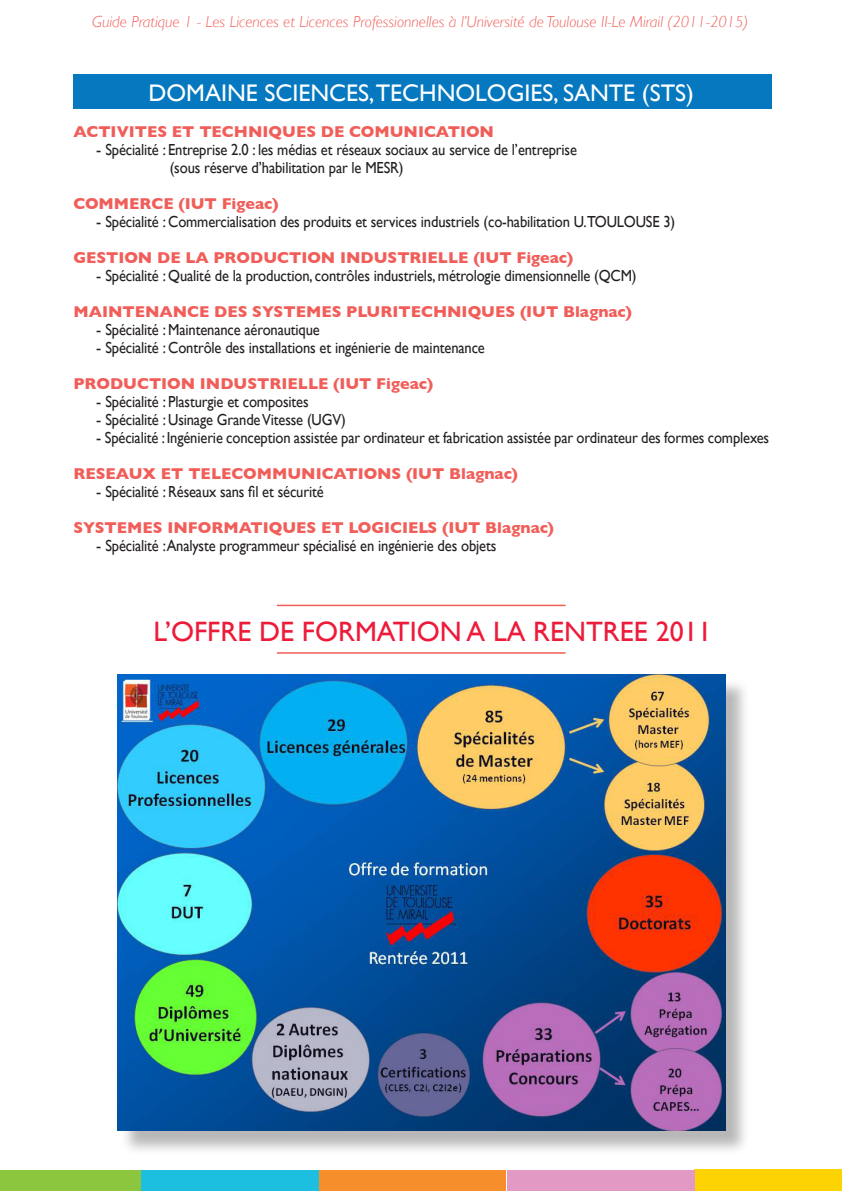
<style>
.page{position:relative;width:842px;height:1191px;background:#fff}
.page>*{position:absolute;margin:0;border:0;box-sizing:border-box;transform-origin:0 0}
.t1{font:28px "Gill Sans";color:#ed1a3a}
.t2{font:24px "Gill Sans";color:#fff}
.t3{font:16px "Gill Sans";letter-spacing:-.01em;color:#231f20}
.t4{font:700 16px "Gill Sans";color:#f15e59}
.t5{font:italic 300 16px "Gill Sans";color:#f15e59}
.t6{font:16px "Gill Sans";letter-spacing:-.01em;color:#231f20;scale:.91 1}
</style>
<div class="page">
<div style="left:73px;top:75px;width:698px;height:34px;background:#0578bf"></div>
<div style="left:695px;top:1169px;width:147px;height:22px;background:#fed304"></div>
<div style="left:507px;top:1170px;width:188px;height:21px;background:#e29ac4"></div>
<div style="left:318px;top:1170px;width:188px;height:21px;background:#f68e2c"></div>
<div style="left:141px;top:1170px;width:177px;height:21px;background:#1cbfdf"></div>
<div style="left:0;top:1170px;width:141px;height:21px;background:#8bc63e"></div>
<div style="left:120px;top:678px;width:630px;height:477px;background:#231f20;opacity:.32"></div>
<img style="left:117px;top:675px;width:608px;height:455px">
<hr style="left:277px;top:604px;width:289px;height:2px;background:#f15e59">
<hr style="left:277px;top:652px;width:289px;height:1px;background:#f15e59">
<p class="t5" style="left:92px;top:13px;width:658px">Guide Pratique 1 - Les Licences et Licences Professionnelles à l’Université de Toulouse II-Le Mirail (2011-2015)</p>
<p class="t2" style="left:149px;top:79px;width:547px">DOMAINE SCIENCES,TECHNOLOGIES, SANTE (STS)</p>
<p class="t4" style="left:73px;top:122px;width:422px">ACTIVITES ET TECHNIQUES DE COMUNICATION</p>
<p class="t3" style="left:96px;top:140px;width:482px">- Spécialité : Entreprise 2.0 : les médias et réseaux sociaux au service de l’entreprise</p>
<p class="t6" style="left:170px;top:158px;width:258px">(sous réserve d’habilitation par le MESR)</p>
<p class="t4" style="left:73px;top:194px;width:207px">COMMERCE (IUT Figeac)</p>
<p class="t3" style="left:96px;top:212px;width:581px">- Spécialité : Commercialisation des produits et services industriels (co-habilitation U.TOULOUSE 3)</p>
<p class="t4" style="left:73px;top:248px;width:501px">GESTION DE LA PRODUCTION INDUSTRIELLE (IUT Figeac)</p>
<p class="t3" style="left:96px;top:266px;width:542px">- Spécialité : Qualité de la production, contrôles industriels, métrologie dimensionnelle (QCM)</p>
<p class="t4" style="left:73px;top:302px;width:560px">MAINTENANCE DES SYSTEMES PLURITECHNIQUES (IUT Blagnac)</p>
<p class="t3" style="left:96px;top:320px;width:225px">- Spécialité : Maintenance aéronautique</p>
<p class="t3" style="left:96px;top:338px;width:390px">- Spécialité : Contrôle des installations et ingénierie de maintenance</p>
<p class="t4" style="left:73px;top:374px;width:361px">PRODUCTION INDUSTRIELLE (IUT Figeac)</p>
<p class="t3" style="left:96px;top:392px;width:214px">- Spécialité : Plasturgie et composites</p>
<p class="t3" style="left:96px;top:410px;width:251px">- Spécialité : Usinage Grande Vitesse (UGV)</p>
<p class="t3" style="left:96px;top:428px;width:675px">- Spécialité : Ingénierie conception assistée par ordinateur et fabrication assistée par ordinateur des formes complexes</p>
<p class="t4" style="left:73px;top:464px;width:446px">RESEAUX ET TELECOMMUNICATIONS (IUT Blagnac)</p>
<p class="t3" style="left:96px;top:482px;width:229px">- Spécialité : Réseaux sans fil et sécurité</p>
<p class="t4" style="left:73px;top:518px;width:482px">SYSTEMES INFORMATIQUES ET LOGICIELS (IUT Blagnac)</p>
<p class="t3" style="left:96px;top:536px;width:402px">- Spécialité :Analyste programmeur spécialisé en ingénierie des objets</p>
<p class="t1" style="left:154px;top:615px;width:560px">L’OFFRE DE FORMATION A LA RENTREE 2011</p>
</div>
